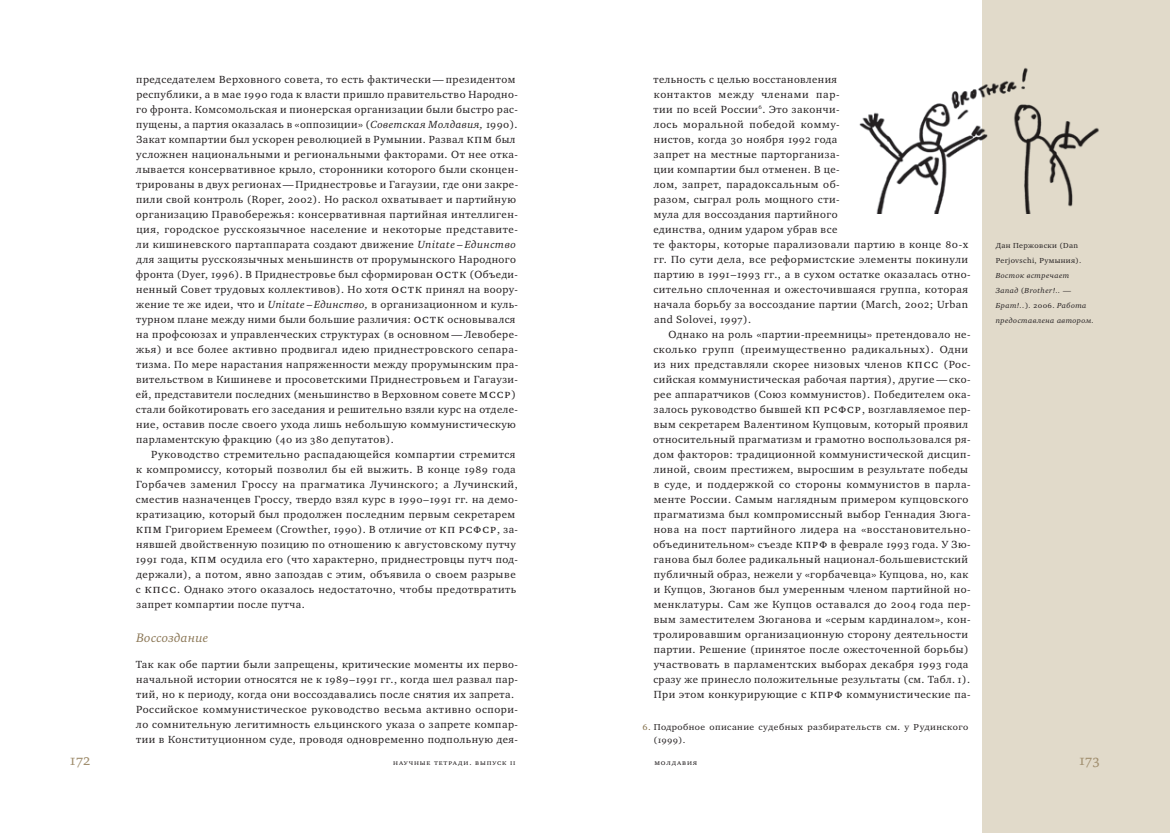
<style>
.page{position:relative;width:1170px;height:833px;background:#fff}
.page>*{position:absolute;margin:0;border:0;box-sizing:border-box;transform-origin:0 0}
.t1{font:15px "Charter ITC";color:#a08e6e}
.t2{font:italic 12.62px "Charter ITC";letter-spacing:.02em;color:#8b7756}
.t3{font:10.62px/15px "Charter ITC";letter-spacing:.04em;color:#231f20}
.t4{font:10.62px/15px "Charter ITC";letter-spacing:.04em;color:#231f20;scale:1.04 1}
.t5{font:8.88px/13.1px "Charter ITC";letter-spacing:.045em;color:#231f20;scale:1.08 1}
.t6{font:italic 7.5px/15px "Charter ITC";letter-spacing:.04em;color:#231f20;scale:1.07 1}
.t7{font:7.5px/15px "Charter ITC";letter-spacing:.04em;color:#231f20;scale:1.07 1}
.t8{font:7.5px "Charter ITC";letter-spacing:.11em;color:#231f20;scale:1.05 1}
.s1{font-style:italic}
.s2{font-size:12.5px}
.s3{color:#7e6943}
.s4{font-style:normal}
</style>
<div class="page">
<div style="left:982px;top:0;width:188px;height:832px;background:#e1daca"></div>
<img style="left:859px;top:67px;width:240px;height:146px">
<p class="t3" style="left:136px;top:71px;width:384px">председателем Верховного совета, то есть фактически — президентом республики, а в мае 1990 года к власти пришло правительство Народно&shy;го фронта. Комсомольская и пионерская организации были быстро рас&shy;пущены, а партия оказалась в «оппозиции» (<span class="s1">Советская Молдавия,</span> 1990).<br>Закат компартии был ускорен революцией в Румынии. Развал <span class="s2">КПМ</span> был усложнен национальными и региональными факторами. От нее отка&shy;лывается консервативное крыло, сторонники которого были сконцен&shy;трированы в двух регионах—Приднестровье и Гагаузии, где они закре&shy;пили свой контроль (Roper, 2002). Но раскол охватывает и партийную организацию Правобережья: консервативная партийная интеллиген&shy;ция, городское русскоязычное население и некоторые представите&shy;ли кишиневского партаппарата создают движение <span class="s1">Unitate</span> – <span class="s1">Единство </span>для защиты русскоязычных меньшинств от прорумынского Народного фронта (Dyer, 1996). В Приднестровье был сформирован <span class="s2">ОСТК</span></p>
<p class="t3" style="left:470px;top:266px;width:50px">(Объеди-</p>
<p class="t3" style="left:136px;top:281px;width:264px">ненный Совет трудовых коллективов). Но хотя <span class="s2">ОСТК</span></p>
<p class="t3" style="left:136px;top:281px;width:383px;text-align:justify;text-indent:290px">принял на воору&shy;жение те же идеи, что и <span class="s1">Unitate</span> – <span class="s1">Единство,</span> в организационном и куль&shy;турном плане между ними были большие различия: <span class="s2">ОСТК</span></p>
<p class="t3" style="left:136px;top:311px;width:384px;text-indent:312px">основывался на профсоюзах и управленческих структурах (в основном — Левобере&shy;жья) и все более активно продвигал идею приднестровского сепара&shy;тизма. По мере нарастания напряженности между прорумынским пра&shy;вительством в Кишиневе и просоветскими Приднестровьем и Гагаузи&shy;ей, представители последних (меньшинство в Верховном совете <span class="s2">МССР</span> ) стали бойкотировать его заседания и решительно взяли курс на отделе&shy;ние, оставив после своего ухода лишь небольшую коммунистическую парламентскую фракцию (40 из 380 депутатов).</p>
<p class="t4" style="left:136px;top:446px;width:369px;text-indent:15px">Руководство стремительно распадающейся компартии стремится к компромиссу, который позволил бы ей выжить. В конце 1989 года Горбачев заменил Гроссу на прагматика Лучинского; а Лучинский, сместив назначенцев Гроссу, твердо взял курс в 1990–1991 гг. на демо&shy;кратизацию, который был продолжен последним первым секретарем <span class="s2">КПМ</span> Григорием Еремеем (Crowther, 1990). В отличие от <span class="s2">КП РС ФСР</span> , за&shy;нявшей двойственную позицию по отношению к августовскому путчу 1991 года, <span class="s2">КПМ</span> осудила его (что характерно, приднестровцы путч под&shy;держали), а потом, явно запоздав с этим, объявила о своем разрыве с <span class="s2">КПСС</span> . Однако этого оказалось недостаточно, чтобы предотвратить запрет компартии после путча.</p>
<p class="t2" style="left:136px;top:629px;width:73px">Воссоздание</p>
<p class="t3" style="left:136px;top:656px;width:384px">Так как обе партии были запрещены, критические моменты их перво&shy;начальной истории относятся не к 1989–1991 гг., когда шел развал пар&shy;тий, но к периоду, когда они воссоздавались после снятия их запрета.<br>Российское коммунистическое руководство весьма активно оспори&shy;ло сомнительную легитимность ельцинского указа о запрете компар&shy;тии в Конституционном суде, проводя одновременно подпольную дея-</p>
<p class="t3" style="left:653px;top:71px;width:319px">тельность с целью восстановления<br>контактов между членами пар-<br>тии по всей России<sup>6</sup>. Это закончи-<br>лось моральной победой комму-<br>нистов, когда 30 ноября 1992 года<br>запрет на местные парторганиза-<br>ции компартии был отменен. В це-<br>лом, запрет, парадоксальным об-<br>разом, сыграл роль мощного сти-<br>мула для воссоздания партийного<br>единства, одним ударом убрав все<br>те факторы, которые парализовали партию в конце 80‑х гг. По сути дела, все реформистские элементы покинули партию в 1991–1993 гг., а в сухом остатке оказалась отно&shy;сительно сплоченная и ожесточившаяся группа, которая начала борьбу за воссоздание партии (March, 2002; Urban and Solovei, 1997).</p>
<p class="t3" style="left:653px;top:326px;width:319px;text-indent:15px">Однако на роль «партии-преемницы» претендовало не&shy;сколько групп (преимущественно радикальных). Одни из них представляли скорее низовых членов <span class="s2">КПСС</span> (Рос&shy;сийская коммунистическая рабочая партия), другие — ско&shy;рее аппаратчиков (Союз коммунистов). Победителем ока&shy;залось руководство бывшей <span class="s2">КП РС ФСР</span> , возглавляемое пер&shy;вым секретарем Валентином Купцовым, который проявил относительный прагматизм и грамотно воспользовался ря&shy;дом факторов: традиционной коммунистической дисцип&shy;линой, своим престижем, выросшим в результате победы в суде, и поддержкой со стороны коммунистов в парла&shy;менте России. Самым наглядным примером купцовского прагматизма был компромиссный выбор Геннадия Зюга&shy;нова на пост партийного лидера на «восстановительно&shy;объединительном» съезде <span class="s2">КПРФ</span> в феврале 1993 года. У Зю&shy;ганова был более радикальный национал-большевистский публичный образ, нежели у «горбачевца» Купцова, но, как и Купцов, Зюганов был умеренным членом партийной но&shy;менклатуры. Сам же Купцов оставался до 2004 года пер&shy;вым заместителем Зюганова и «серым кардиналом», кон&shy;тролировавшим организационную сторону деятельности партии. Решение (принятое после ожесточенной борьбы) участвовать в парламентских выборах декабря 1993 года сразу же принесло положительные результаты (см. Табл. 1).<br>При этом конкурирующие с <span class="s2">КПРФ</span> коммунистические па-</p>
<p class="t5" style="left:653px;top:720px;width:293px;text-indent:-11px"><span class="s3">6.</span> Подробное описание судебных разбирательств см. у Рудинского (1999).</p>
<p class="t7" style="left:996px;top:237px;width:82px">Дан Пержовски (Dan<br>Perjovschi, Румыния).</p>
<p class="t6" style="left:996px;top:267px;width:93px">Восток встречает<br>Запад <span class="s4">(</span>Brother!.. —<br>Брат!..<span class="s4">)</span>. <span class="s4">2006.</span> Работа предоставлена автором.</p>
<h1 class="t1" style="left:70px;top:751px;width:22px">172</h1>
<p class="t8" style="left:393px;top:758px;width:118px">научные тетради. выпуск ii</p>
<p class="t8" style="left:654px;top:758px;width:42px">Молдавия</p>
<h1 class="t1" style="left:1079px;top:751px;width:22px">173</h1>
</div>
